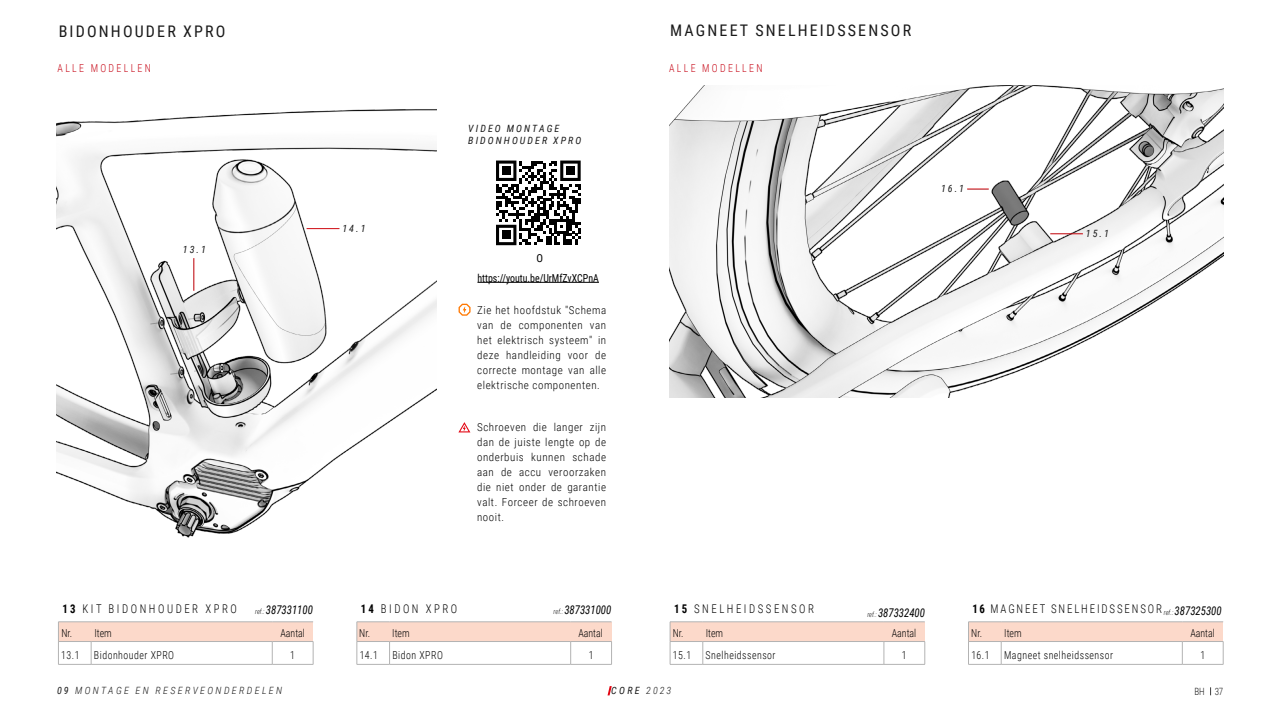
<style>
.page{position:relative;width:1280px;height:720px;background:#fff}
.page>*{position:absolute;margin:0;border:0;box-sizing:border-box;transform-origin:0 0}
.t1{font:16px "Roboto Condensed";letter-spacing:.135em;color:#1a1a1a}
.t2{font:italic 12px "Roboto Condensed";color:#000;scale:.9 1}
.t3{font:300 12px "Roboto Condensed";letter-spacing:.235em;color:#000;scale:.9 1}
.t4{font:300 12px "Roboto Condensed";letter-spacing:.175em;color:#000;scale:.9 1}
.t5{font:300 11px/15px "Roboto Condensed";letter-spacing:.05em;color:#000;text-align:justify}
.t6{font:300 11px "Roboto Condensed";letter-spacing:.05em;color:#000;scale:.9 1}
.t7{font:11px "Roboto Condensed";color:#000;scale:.9 1}
.t8{font:300 11px "Roboto Condensed";letter-spacing:.235em;color:#c70918;scale:.9 1}
.t9{font:11px "Roboto Condensed";color:#000}
.t10{font:italic 10px/12px "Roboto Condensed";letter-spacing:.205em;color:#1a1a1a}
.t11{font:italic 300 10px "Roboto Condensed";letter-spacing:.235em;color:#1a1a1a}
.t12{font:300 10px "Roboto Condensed";color:#1a1a1a;scale:.9 1}
.s1{font-weight:700}
.s2{font-weight:300;font-size:7px}
.s3{font-weight:400}
.s4{font-weight:300}
</style>
<div class="page">
<svg style="left:608px;top:686px;width:4px;height:9px"></svg>
<svg style="left:458px;top:422px;width:12px;height:10px"></svg>
<img style="left:57px;top:109px;width:379px;height:429px">
<img style="left:669px;top:85px;width:555px;height:312px">
<div style="left:58px;top:622px;width:255px;height:20px;background:#fcd9ca"></div>
<svg style="left:91px;top:642px;width:1px;height:22px"></svg>
<svg style="left:272px;top:642px;width:1px;height:22px"></svg>
<hr style="left:58px;top:664px;width:33px;height:1px;background:#b3b3b3">
<hr style="left:91px;top:664px;width:181px;height:1px;background:#b3b3b3">
<hr style="left:272px;top:664px;width:41px;height:1px;background:#b3b3b3">
<hr style="left:58px;top:622px;width:33px;height:1px;background:#b3b3b3">
<svg style="left:58px;top:623px;width:1px;height:41px"></svg>
<hr style="left:91px;top:622px;width:181px;height:1px;background:#b3b3b3">
<hr style="left:272px;top:622px;width:41px;height:1px;background:#b3b3b3">
<hr style="left:58px;top:641px;width:33px;height:1px;background:#b3b3b3">
<hr style="left:91px;top:641px;width:181px;height:1px;background:#b3b3b3">
<hr style="left:272px;top:641px;width:41px;height:1px;background:#b3b3b3">
<svg style="left:313px;top:642px;width:1px;height:22px"></svg>
<div style="left:670px;top:622px;width:255px;height:20px;background:#fcd9ca"></div>
<svg style="left:703px;top:642px;width:1px;height:22px"></svg>
<svg style="left:884px;top:642px;width:1px;height:22px"></svg>
<hr style="left:670px;top:664px;width:33px;height:1px;background:#b3b3b3">
<hr style="left:703px;top:664px;width:181px;height:1px;background:#b3b3b3">
<hr style="left:884px;top:664px;width:41px;height:1px;background:#b3b3b3">
<hr style="left:670px;top:622px;width:33px;height:1px;background:#b3b3b3">
<svg style="left:670px;top:622px;width:1px;height:42px"></svg>
<hr style="left:703px;top:622px;width:181px;height:1px;background:#b3b3b3">
<hr style="left:884px;top:622px;width:41px;height:1px;background:#b3b3b3">
<hr style="left:670px;top:641px;width:33px;height:1px;background:#b3b3b3">
<hr style="left:703px;top:641px;width:181px;height:1px;background:#b3b3b3">
<hr style="left:884px;top:641px;width:41px;height:1px;background:#b3b3b3">
<svg style="left:925px;top:642px;width:1px;height:22px"></svg>
<div style="left:357px;top:622px;width:255px;height:20px;background:#fcd9ca"></div>
<svg style="left:389px;top:642px;width:1px;height:22px"></svg>
<svg style="left:571px;top:642px;width:1px;height:22px"></svg>
<hr style="left:357px;top:664px;width:33px;height:1px;background:#b3b3b3">
<hr style="left:390px;top:664px;width:181px;height:1px;background:#b3b3b3">
<hr style="left:571px;top:664px;width:41px;height:1px;background:#b3b3b3">
<hr style="left:357px;top:622px;width:33px;height:1px;background:#b3b3b3">
<svg style="left:357px;top:622px;width:1px;height:42px"></svg>
<hr style="left:390px;top:622px;width:181px;height:1px;background:#b3b3b3">
<hr style="left:571px;top:622px;width:41px;height:1px;background:#b3b3b3">
<hr style="left:357px;top:641px;width:33px;height:1px;background:#b3b3b3">
<hr style="left:390px;top:641px;width:181px;height:1px;background:#b3b3b3">
<hr style="left:571px;top:641px;width:41px;height:1px;background:#b3b3b3">
<svg style="left:611px;top:642px;width:1px;height:22px"></svg>
<div style="left:969px;top:622px;width:254px;height:20px;background:#fcd9ca"></div>
<svg style="left:1001px;top:642px;width:1px;height:22px"></svg>
<svg style="left:1182px;top:642px;width:1px;height:22px"></svg>
<hr style="left:968px;top:664px;width:33px;height:1px;background:#b3b3b3">
<hr style="left:1001px;top:664px;width:181px;height:1px;background:#b3b3b3">
<hr style="left:1182px;top:664px;width:41px;height:1px;background:#b3b3b3">
<hr style="left:968px;top:622px;width:33px;height:1px;background:#b3b3b3">
<svg style="left:968px;top:623px;width:1px;height:41px"></svg>
<hr style="left:1001px;top:622px;width:181px;height:1px;background:#b3b3b3">
<hr style="left:1182px;top:622px;width:41px;height:1px;background:#b3b3b3">
<hr style="left:968px;top:641px;width:33px;height:1px;background:#b3b3b3">
<hr style="left:1001px;top:641px;width:181px;height:1px;background:#b3b3b3">
<hr style="left:1182px;top:641px;width:41px;height:1px;background:#b3b3b3">
<svg style="left:1223px;top:642px;width:1px;height:22px"></svg>
<hr style="left:194px;top:258px;width:1px;height:33px;background:#d61017">
<svg style="left:967px;top:189px;width:22px;height:1px"></svg>
<hr style="left:1050px;top:234px;width:33px;height:1px;background:#d61017">
<hr style="left:307px;top:228px;width:32px;height:1px;background:#d61017">
<svg style="left:149px;top:316px;width:60px;height:9px"></svg>
<svg style="left:169px;top:366px;width:60px;height:9px"></svg>
<hr style="left:477px;top:282px;width:122px;height:1px;background:#000">
<svg style="left:496px;top:161px;width:85px;height:84px"></svg>
<div style="left:502px;top:166px;width:9px;height:9px;background:#000"></div>
<div style="left:566px;top:166px;width:9px;height:9px;background:#000"></div>
<div style="left:502px;top:231px;width:9px;height:8px;background:#000"></div>
<svg style="left:459px;top:304px;width:12px;height:12px"></svg>
<h1 class="t1" style="left:59px;top:20px;width:168px">BIDONHOUDER XPRO</h1>
<h1 class="t1" style="left:670px;top:20px;width:242px">MAGNEET SNELHEIDSSENSOR</h1>
<p class="t8" style="left:58px;top:60px;width:105px">ALLE MODELLEN</p>
<p class="t8" style="left:669px;top:60px;width:105px">ALLE MODELLEN</p>
<p class="t10" style="left:183px;top:244px;width:25px">13.1</p>
<p class="t10" style="left:342px;top:222px;width:25px">14.1</p>
<p class="t10" style="left:468px;top:122px;width:114px">VIDEO MONTAGE<br>BIDONHOUDER XPRO</p>
<p class="t9" style="left:537px;top:251px;width:8px">O</p>
<p class="t7" style="left:477px;top:270px;width:136px">https://youtu.be/UrMfZvXCPnA</p>
<p class="t5" style="left:477px;top:302px;width:130px">Zie het hoofdstuk "Schema van de componenten van het elektrisch systeem" in deze handleiding voor de correcte montage van alle elektrische componenten.</p>
<p class="t5" style="left:477px;top:419px;width:130px">Schroeven die langer zijn dan de juiste lengte op de onderbuis kunnen schade aan de accu veroorzaken die niet onder de garantie valt. Forceer de schroeven nooit.</p>
<p class="t10" style="left:941px;top:182px;width:25px">16.1</p>
<p class="t10" style="left:1086px;top:227px;width:25px">15.1</p>
<p class="t3" style="left:62px;top:601px;width:195px"><span class="s1">13</span> KIT BIDONHOUDER XPRO</p>
<p class="t6" style="left:61px;top:647px;width:22px">13.1</p>
<p class="t6" style="left:94px;top:647px;width:91px">Bidonhouder XPRO</p>
<p class="t6" style="left:290px;top:647px;width:7px">1</p>
<p class="t2" style="left:255px;top:601px;width:66px"><span class="s2">ref.:</span> 387331100</p>
<p class="t3" style="left:674px;top:601px;width:157px"><span class="s1">15</span> SNELHEIDSSENSOR</p>
<p class="t6" style="left:673px;top:647px;width:22px">15.1</p>
<p class="t6" style="left:706px;top:647px;width:79px">Snelheidssensor</p>
<p class="t6" style="left:902px;top:647px;width:7px">1</p>
<p class="t3" style="left:361px;top:601px;width:109px"><span class="s1">14</span> BIDON XPRO</p>
<p class="t6" style="left:360px;top:647px;width:22px">14.1</p>
<p class="t6" style="left:392px;top:647px;width:58px">Bidon XPRO</p>
<p class="t6" style="left:589px;top:647px;width:7px">1</p>
<p class="t2" style="left:554px;top:601px;width:66px"><span class="s2">ref.:</span> 387331000</p>
<p class="t4" style="left:973px;top:601px;width:212px"><span class="s1">16</span> MAGNEET SNELHEIDSSENSOR</p>
<p class="t6" style="left:971px;top:647px;width:22px">16.1</p>
<p class="t6" style="left:1004px;top:647px;width:123px">Magneet snelheidssensor</p>
<p class="t6" style="left:1200px;top:647px;width:7px">1</p>
<p class="t2" style="left:867px;top:604px;width:66px"><span class="s2">ref.:</span> 387332400</p>
<p class="t2" style="left:1164px;top:602px;width:66px"><span class="s2">ref.:</span> 387325300</p>
<p class="t6" style="left:61px;top:625px;width:57px">Nr. Item</p>
<p class="t6" style="left:281px;top:625px;width:29px">Aantal</p>
<p class="t6" style="left:359px;top:625px;width:57px">Nr. Item</p>
<p class="t6" style="left:578px;top:625px;width:29px">Aantal</p>
<p class="t6" style="left:673px;top:625px;width:57px">Nr. Item</p>
<p class="t6" style="left:892px;top:625px;width:29px">Aantal</p>
<p class="t6" style="left:971px;top:625px;width:57px">Nr. Item</p>
<p class="t6" style="left:1190px;top:625px;width:29px">Aantal</p>
<p class="t11" style="left:57px;top:684px;width:227px"><span class="s3">09</span> MONTAGE EN RESERVEONDERDELEN</p>
<p class="t10" style="left:611px;top:685px;width:62px">CORE <span class="s4">2023</span></p>
<p class="t12" style="left:1194px;top:685px;width:34px">BH 37</p>
</div>
